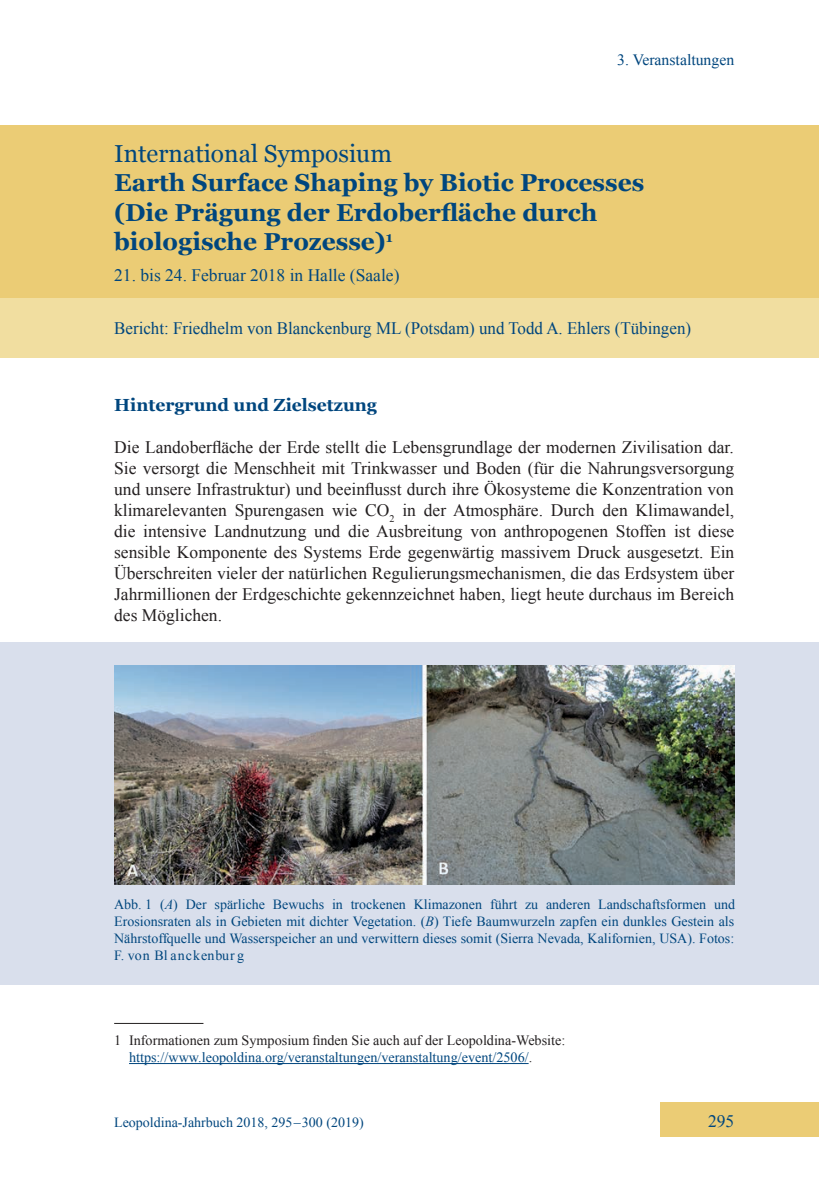
<style>
.page{position:relative;width:819px;height:1192px;background:#fff}
.page>*{position:absolute;margin:0;border:0;box-sizing:border-box;transform-origin:0 0}
.t1{font:700 24.5px/29.4px "Georgia";color:#00467e}
.t2{font:24.5px "Georgia";color:#00467e}
.t3{font:17.5px/21px "Times New Roman";color:#231f20;text-align:justify}
.t4{font:17.5px "Times New Roman";color:#00467e}
.t5{font:700 17.5px "Georgia";color:#00467e}
.t6{font:15.75px "Times New Roman";color:#00467e}
.t7{font:14.17px/16.8px "Times New Roman";color:#00467e}
.t8{font:14px/16.8px "Times New Roman";color:#00467e;text-align:justify}
.s1{font-style:italic}
.s2{color:#231f20}
</style>
<div class="page">
<div style="left:660px;top:1102px;width:159px;height:35px;background:#ebcc75"></div>
<div style="left:0;top:125px;width:819px;height:173px;background:#ebcc75"></div>
<div style="left:0;top:298px;width:819px;height:60px;background:#f1dea0"></div>
<hr style="left:114px;top:1023px;width:89px;height:1px;background:#231f20">
<hr style="left:129px;top:1063px;width:400px;height:1px;background:#00467e">
<div style="left:0;top:642px;width:819px;height:342px;background:#d9dfec"></div>
<img style="left:114px;top:666px;width:620px;height:219px">
<p class="t6" style="left:617px;top:54px;width:118px">3. Veranstaltungen</p>
<h1 class="t2" style="left:114px;top:143px;width:279px">International Symposium</h1>
<h1 class="t1" style="left:114px;top:170px;width:532px">Earth Surface Shaping by Biotic Processes (Die Prägung der Erdoberfläche durch biologische Prozesse)<sup>1</sup></h1>
<p class="t4" style="left:114px;top:269px;width:287px">21. bis 24. Februar 2018 in Halle (Saale)</p>
<p class="t4" style="left:114px;top:322px;width:578px">Bericht: Friedhelm von Blanckenburg ML (Potsdam) und Todd A. Ehlers (Tübingen)</p>
<p class="t5" style="left:114px;top:397px;width:264px">Hintergrund und Zielsetzung</p>
<p class="t3" style="left:114px;top:438px;width:622px">Die Landoberfläche der Erde stellt die Lebensgrundlage der modernen Zivilisation dar.<br>Sie versorgt die Menschheit mit Trinkwasser und Boden (für die Nahrungsversorgung und unsere Infrastruktur) und beeinflusst durch ihre Ökosysteme die Konzentration von klimarelevanten Spurengasen wie CO<sub>2</sub> in der Atmosphäre. Durch den Klimawandel, die intensive Landnutzung und die Ausbreitung von anthropogenen Stoffen ist diese sensible Komponente des Systems Erde gegenwärtig massivem Druck ausgesetzt. Ein Überschreiten vieler der natürlichen Regulierungsmechanismen, die das Erdsystem über Jahrmillionen der Erdgeschichte gekennzeichnet haben, liegt heute durchaus im Bereich des Möglichen.</p>
<p class="t8" style="left:114px;top:897px;width:622px">Abb. 1 (<span class="s1">A</span>) Der spärliche Bewuchs in trockenen Klimazonen führt zu anderen Landschaftsformen und Erosionsraten als in Gebieten mit dichter Vegetation. (<span class="s1">B</span>) Tiefe Baumwurzeln zapfen ein dunkles Gestein als Nährstoffquelle und Wasserspeicher an und verwittern dieses somit (Sierra Nevada, Kalifornien, USA). Fotos:<br>F. von Bl anckenbur g</p>
<p class="t7" style="left:129px;top:1033px;width:438px;text-indent:-15px"><span class="s2">1 Informationen zum Symposium finden Sie auch auf der Leopoldina-Website: </span>https://www.leopoldina.org/veranstaltungen/veranstaltung/event/2506/<span class="s2">.</span></p>
<p class="t8" style="left:114px;top:1115px;width:251px">Leopoldina-Jahrbuch 2018, 295–300 (2019)</p>
<p class="t4" style="left:708px;top:1115px;width:28px">295</p>
</div>
